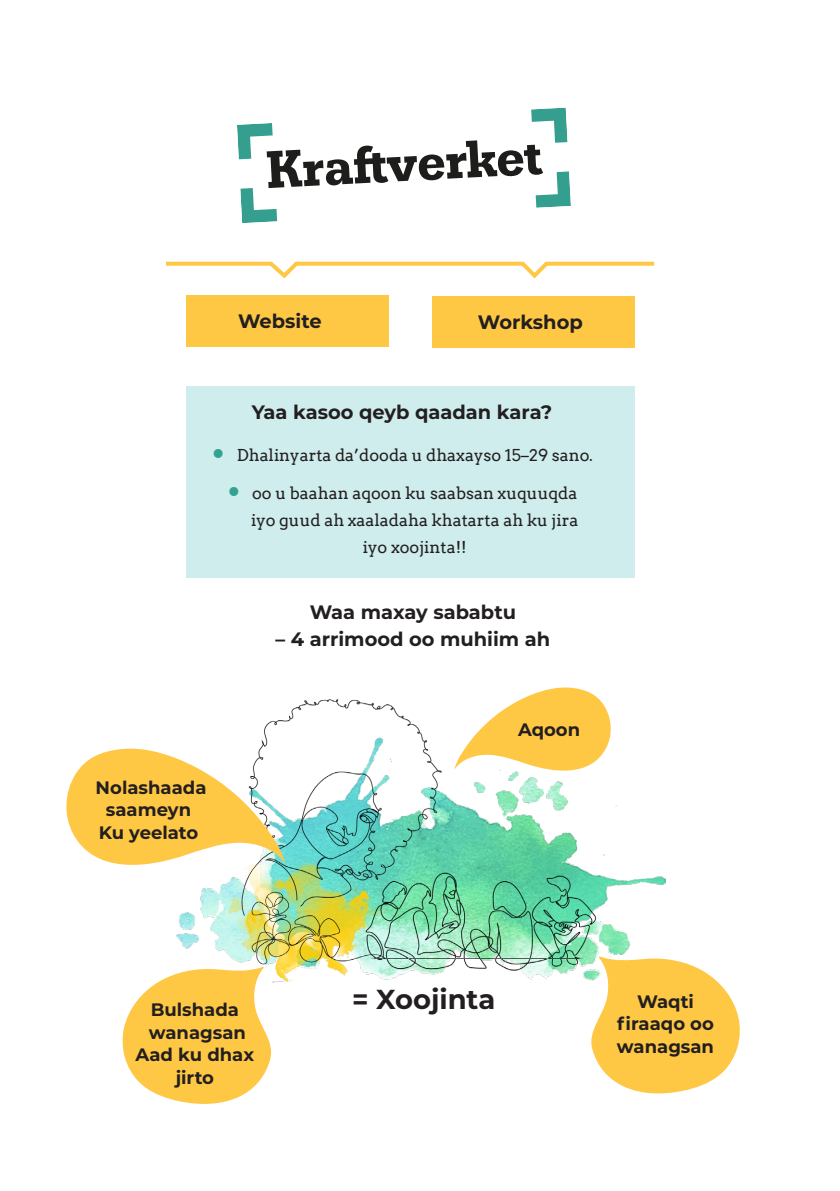
<style>
.page{position:relative;width:840px;height:1191px;background:#fff}
.page>*{position:absolute;margin:0;border:0;box-sizing:border-box;transform-origin:0 0}
.t1{font:700 27.4px "Montserrat";color:#231f20}
.t2{font:700 19.4px "Montserrat";color:#231f20}
.t3{font:700 18px/22.6px "Montserrat";color:#231f20;text-align:center}
.t4{font:16.4px "Arvo";color:#231f20}
.s1{font-size:36px;color:#34a292}
</style>
<div class="page">
<svg style="left:122px;top:974px;width:149px;height:130px"></svg>
<svg style="left:591px;top:959px;width:149px;height:135px"></svg>
<div style="left:186px;top:295px;width:202px;height:52px;background:#fec844"></div>
<div style="left:432px;top:296px;width:202px;height:52px;background:#fec844"></div>
<svg style="left:237px;top:108px;width:333px;height:115px"></svg>
<svg style="left:166px;top:261px;width:489px;height:18px"></svg>
<div style="left:186px;top:386px;width:448px;height:191px;background:#cfedec"></div>
<img style="left:176px;top:699px;width:489px;height:284px">
<svg style="left:66px;top:747px;width:219px;height:127px"></svg>
<svg style="left:454px;top:687px;width:158px;height:90px"></svg>
<p class="t2" style="left:238px;top:307px;width:85px">Website</p>
<p class="t2" style="left:477px;top:308px;width:106px">Workshop</p>
<p class="t2" style="left:251px;top:398px;width:302px">Yaa kasoo qeyb qaadan kara?</p>
<p class="t4" style="left:211px;top:445px;width:383px"><span class="s1">•</span> Dhalinyarta da’dooda u dhaxayso 15–29 sano.</p>
<p class="t4" style="left:226px;top:483px;width:352px"><span class="s1">•</span> oo u baahan aqoon ku saabsan xuquuqda</p>
<p class="t4" style="left:251px;top:510px;width:328px">iyo guud ah xaaladaha khatarta ah ku jira</p>
<p class="t4" style="left:362px;top:537px;width:105px">iyo xoojinta!!</p>
<p class="t2" style="left:309px;top:598px;width:208px">Waa maxay sababtu</p>
<p class="t2" style="left:275px;top:625px;width:276px">– 4 arrimood oo muhiim ah</p>
<p class="t3" style="left:96px;top:775px;width:112px">Nolashaada saameyn<br>Ku yeelato</p>
<p class="t3" style="left:517px;top:717px;width:64px">Aqoon</p>
<p class="t3" style="left:151px;top:997px;width:90px">Bulshada</p>
<p class="t3" style="left:135px;top:1020px;width:120px">wanagsan<br>Aad ku dhax jirto</p>
<h1 class="t1" style="left:352px;top:979px;width:145px">= Xoojinta</h1>
<p class="t3" style="left:616px;top:989px;width:99px">Waqti firaaqo oo wanagsan</p>
</div>
